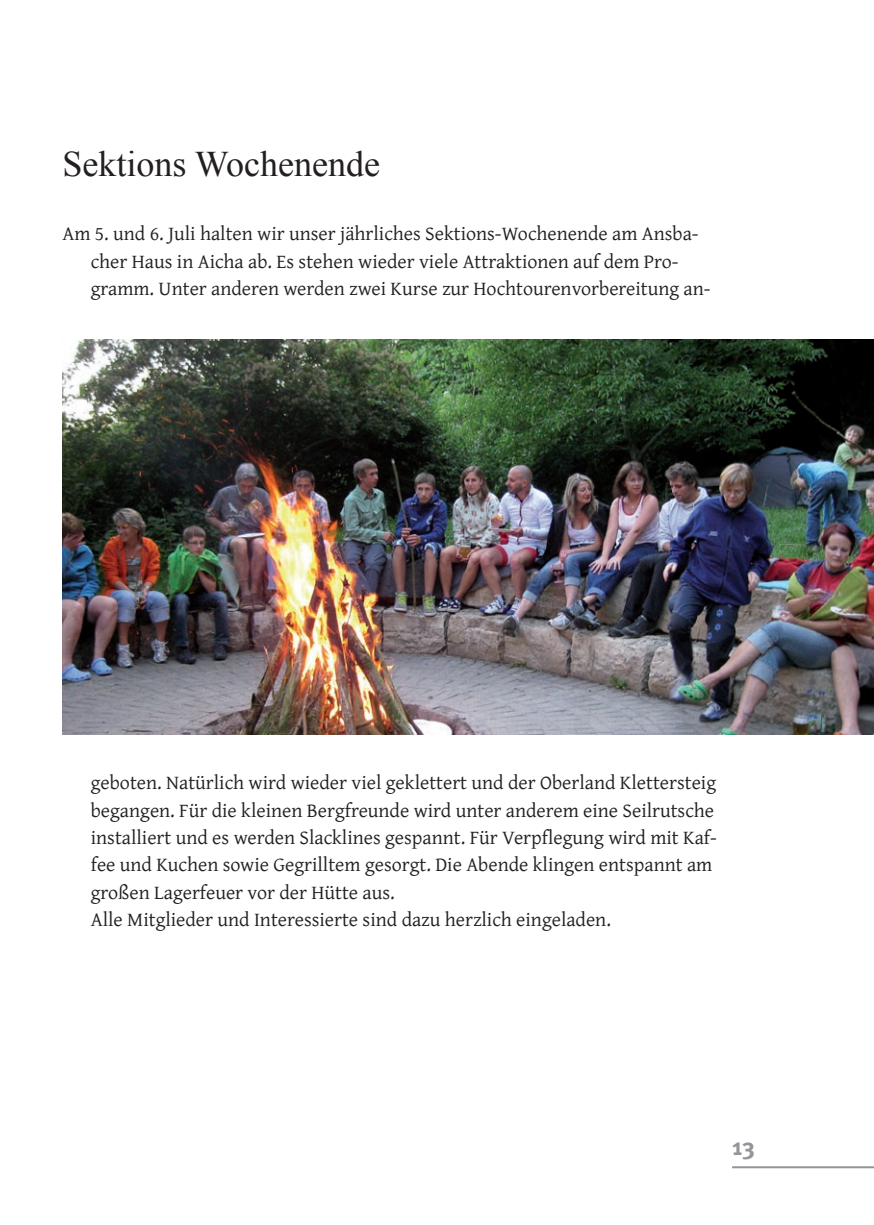
<style>
.page{position:relative;width:874px;height:1225px;background:#fff}
.page>*{position:absolute;margin:0;border:0;box-sizing:border-box;transform-origin:0 0}
.t1{font:36px "Times New Roman";color:#231f20}
.t2{font:700 24px "Meta Pro";color:#939598}
._050_Termine{font:20px/27.4px "Gentium Plus";color:#231f20}
</style>
<div class="page">
<img style="left:62px;top:339px;width:811px;height:395px">
<hr style="left:731px;top:1166px;width:142px;height:2px;background:#939598">
<p class="t1" style="left:62px;top:140px;width:319px">Sektions Wochenende</p>
<p class="_050_Termine" style="left:91px;top:218px;width:621px;text-indent:-28px">Am 5. und 6. Juli halten wir unser jährliches Sektions-Wochenende am Ansba&shy;cher Haus in Aicha ab. Es stehen wieder viele Attraktionen auf dem Pro&shy;gramm. Unter anderen werden zwei Kurse zur Hochtourenvorbereitung an-</p>
<p class="_050_Termine" style="left:91px;top:767px;width:627px">geboten. Natürlich wird wieder viel geklettert und der Oberland Klettersteig begangen. Für die kleinen Bergfreunde wird unter anderem eine Seilrutsche installiert und es werden Slacklines gespannt. Für Verpflegung wird mit Kaf&shy;fee und Kuchen sowie Gegrilltem gesorgt. Die Abende klingen entspannt am großen Lagerfeuer vor der Hütte aus.<br>Alle Mitglieder und Interessierte sind dazu herzlich eingeladen.</p>
<p class="t2" style="left:731px;top:1131px;width:22px">13</p>
</div>
